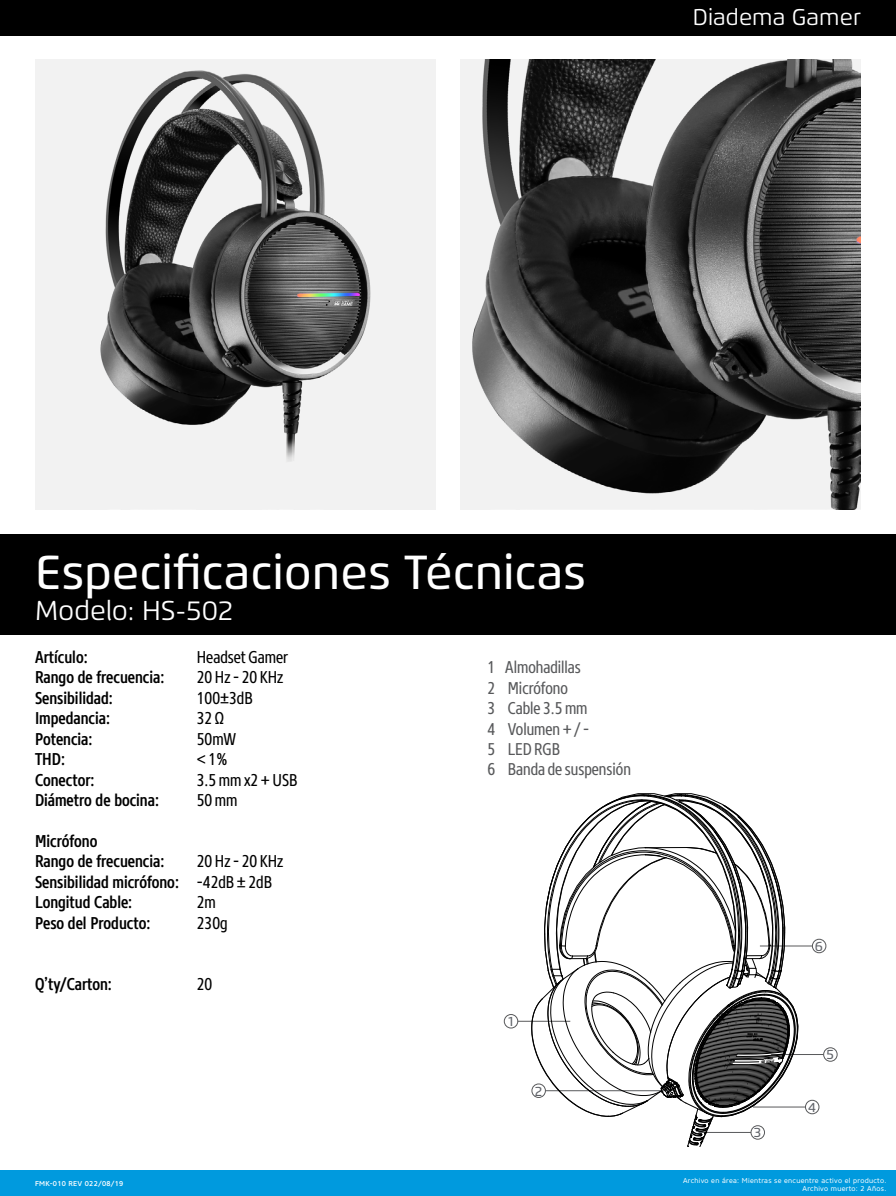
<style>
.page{position:relative;width:896px;height:1196px;background:#fff}
.page>*{position:absolute;margin:0;border:0;box-sizing:border-box;transform-origin:0 0}
.t1{font:500 47.69px "Flexo";color:#fff}
.t2{font:27.21px "Flexo";color:#fff}
.t3{font:22.75px "Flexo";color:#fff}
.t4{font:500 17.06px/20.5px "Core Sans N57 Cn";color:#000}
.t5{font:17.06px "Core Sans N47 Cn";color:#000}
.t6{font:16.97px/20.4px "Core Sans N47 Cn";color:#58595b}
.t7{font:500 13.39px "Flexo";color:#61646a}
.t8{font:7px/7.9px "Core Sans N45";letter-spacing:.04em;color:#fff;text-align:right}
.t9{font:500 7px "Core Sans N55";letter-spacing:.04em;color:#fff}
.s1{font-family:"Core Sans N47 Cn";font-weight:400}
</style>
<div class="page">
<div style="left:0;top:1170px;width:896px;height:25px;background:#009ade"></div>
<div style="left:0;top:534px;width:896px;height:100px;background:#000"></div>
<div style="left:0;top:0;width:896px;height:35px;background:#000"></div>
<img style="left:35px;top:59px;width:401px;height:450px">
<img style="left:460px;top:59px;width:401px;height:450px">
<div style="left:805px;top:1099px;width:14px;height:14px;border:1px solid #58595b;border-radius:50%"></div>
<hr style="left:753px;top:1106px;width:52px;height:1px;background:#58595b">
<div style="left:812px;top:938px;width:14px;height:14px;border:1px solid #58595b;border-radius:50%"></div>
<hr style="left:760px;top:945px;width:52px;height:1px;background:#58595b">
<div style="left:823px;top:1047px;width:14px;height:14px;border:1px solid #58595b;border-radius:50%"></div>
<hr style="left:771px;top:1054px;width:53px;height:1px;background:#58595b">
<div style="left:504px;top:1014px;width:14px;height:14px;border:1px solid #58595b;border-radius:50%"></div>
<hr style="left:518px;top:1020px;width:52px;height:1px;background:#58595b">
<svg style="left:531px;top:793px;width:267px;height:354px"></svg>
<h3 class="t3" style="left:693px;top:3px;width:170px">Diadema Gamer</h3>
<h1 class="t1" style="left:35px;top:543px;width:553px">Especificaciones Técnicas</h1>
<h2 class="t2" style="left:35px;top:594px;width:199px">Modelo: HS-502</h2>
<p class="t4" style="left:35px;top:646px;width:54px">Artículo:</p>
<p class="t5" style="left:197px;top:646px;width:93px">Headset Gamer</p>
<p class="t4" style="left:35px;top:667px;width:131px">Rango de frecuencia:</p>
<p class="t5" style="left:197px;top:667px;width:88px">20 Hz- 20 KHz</p>
<p class="t4" style="left:35px;top:687px;width:79px">Sensibilidad:</p>
<p class="t5" style="left:197px;top:687px;width:57px">100±3dB</p>
<p class="t4" style="left:35px;top:708px;width:77px">Impedancia:</p>
<p class="t5" style="left:197px;top:707px;width:29px">32Ω</p>
<p class="t4" style="left:35px;top:728px;width:59px">Potencia:</p>
<p class="t5" style="left:197px;top:728px;width:41px">50mW</p>
<p class="t4" style="left:35px;top:749px;width:31px">THD:</p>
<p class="t5" style="left:197px;top:748px;width:33px">&lt;1%</p>
<p class="t4" style="left:35px;top:769px;width:61px">Conector:</p>
<p class="t5" style="left:197px;top:769px;width:102px">3.5mmx2 + USB</p>
<p class="t4" style="left:35px;top:789px;width:126px">Diámetro de bocina:</p>
<p class="t5" style="left:197px;top:789px;width:42px">50mm</p>
<p class="t4" style="left:35px;top:830px;width:131px">Micrófono<br>Rango de frecuencia:</p>
<p class="t5" style="left:197px;top:851px;width:88px">20 Hz- 20 KHz</p>
<p class="t4" style="left:35px;top:871px;width:239px">Sensibilidad micrófono: <span class="s1">-42dB ± 2dB<br></span>Longitud Cable:</p>
<p class="t5" style="left:197px;top:891px;width:21px">2m</p>
<p class="t4" style="left:35px;top:912px;width:117px">Peso del Producto:</p>
<p class="t5" style="left:197px;top:912px;width:32px">230g</p>
<p class="t4" style="left:35px;top:973px;width:78px">Q’ty/Carton:</p>
<p class="t5" style="left:197px;top:973px;width:17px">20</p>
<p class="t9" style="left:35px;top:1178px;width:90px">FMK-010 REV 022/08/19</p>
<p class="t6" style="left:487px;top:657px;width:145px">1 Almohadillas<br>2 Micrófono<br>3 Cable 3.5 mm<br>4 Volumen + / -<br>5 LED RGB<br>6 Banda de suspensión</p>
<p class="t7" style="left:508px;top:1013px;width:6px">1</p>
<p class="t7" style="left:535px;top:1082px;width:9px">2</p>
<p class="t7" style="left:815px;top:937px;width:10px">6</p>
<p class="t7" style="left:754px;top:1124px;width:9px">3</p>
<p class="t7" style="left:827px;top:1046px;width:9px">5</p>
<p class="t7" style="left:808px;top:1098px;width:9px">4</p>
<p class="t8" style="left:683px;top:1176px;width:205px">Archivo en área: Mientras se encuentre activo el producto.<br>Archivo muerto: 2 Años.</p>
</div>
